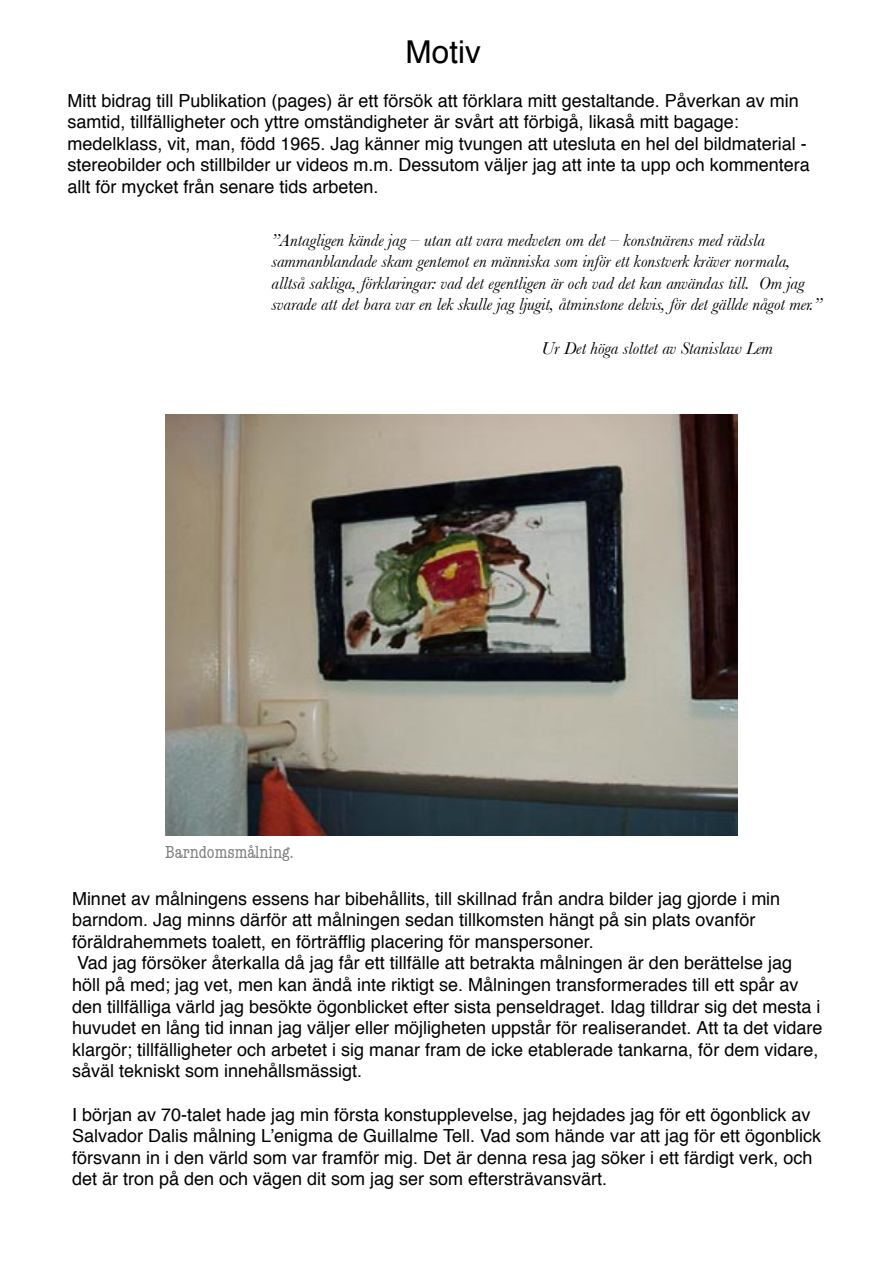
<style>
.page{position:relative;width:893px;height:1263px;background:#fff}
.page>*{position:absolute;margin:0;border:0;box-sizing:border-box;transform-origin:0 0}
.t1{font:31.5px "Helvetica";color:#000}
.t2{font:18px/21.6px "Helvetica";color:#000}
.t3{font:italic 18px/21.6px "Baskerville";color:#000}
.t4{font:condensed 18px "American Typewriter";color:#808080}
</style>
<div class="page">
<img style="left:165px;top:414px;width:572px;height:422px">
<p class="t1" style="left:406px;top:31px;width:77px">Motiv</p>
<p class="t2" style="left:67px;top:91px;width:744px">Mitt bidrag till Publikation (pages) är ett försök att förklara mitt gestaltande. Påverkan av min samtid, tillfälligheter och yttre omständigheter är svårt att förbigå, likaså mitt bagage: medelklass, vit, man, född 1965. Jag känner mig tvungen att utesluta en hel del bildmaterial - stereobilder och stillbilder ur videos m.m. Dessutom väljer jag att inte ta upp och kommentera allt för mycket från senare tids arbeten.</p>
<p class="t3" style="left:271px;top:229px;width:552px">”Antagligen kände jag – utan att vara medveten om det – konstnärens med rädsla sammanblandade skam gentemot en människa som inför ett konstverk kräver normala, alltså sakliga, förklaringar: vad det egentligen är och vad det kan användas till. Om jag svarade att det bara var en lek skulle jag ljugit, åtminstone delvis, för det gällde något mer.”</p>
<p class="t3" style="left:541px;top:337px;width:233px">Ur Det höga slottet av Stanislaw Lem</p>
<p class="t4" style="left:165px;top:842px;width:130px">Barndomsmålning.</p>
<p class="t2" style="left:72px;top:888px;width:752px">Minnet av målningens essens har bibehållits, till skillnad från andra bilder jag gjorde i min barndom. Jag minns därför att målningen sedan tillkomsten hängt på sin plats ovanför föräldrahemmets toalett, en förträfflig placering för manspersoner.<br>Vad jag försöker återkalla då jag får ett tillfälle att betrakta målningen är den berättelse jag<br>höll på med; jag vet, men kan ändå inte riktigt se. Målningen transformerades till ett spår av den tillfälliga värld jag besökte ögonblicket efter sista penseldraget. Idag tilldrar sig det mesta i huvudet en lång tid innan jag väljer eller möjligheten uppstår för realiserandet. Att ta det vidare klargör; tillfälligheter och arbetet i sig manar fram de icke etablerade tankarna, för dem vidare, såväl tekniskt som innehållsmässigt.</p>
<p class="t2" style="left:72px;top:1104px;width:751px">I början av 70-talet hade jag min första konstupplevelse, jag hejdades jag för ett ögonblick av Salvador Dalis målning Lʼenigma de Guillalme Tell. Vad som hände var att jag för ett ögonblick försvann in i den värld som var framför mig. Det är denna resa jag söker i ett färdigt verk, och det är tron på den och vägen dit som jag ser som eftersträvansvärt.</p>
</div>
